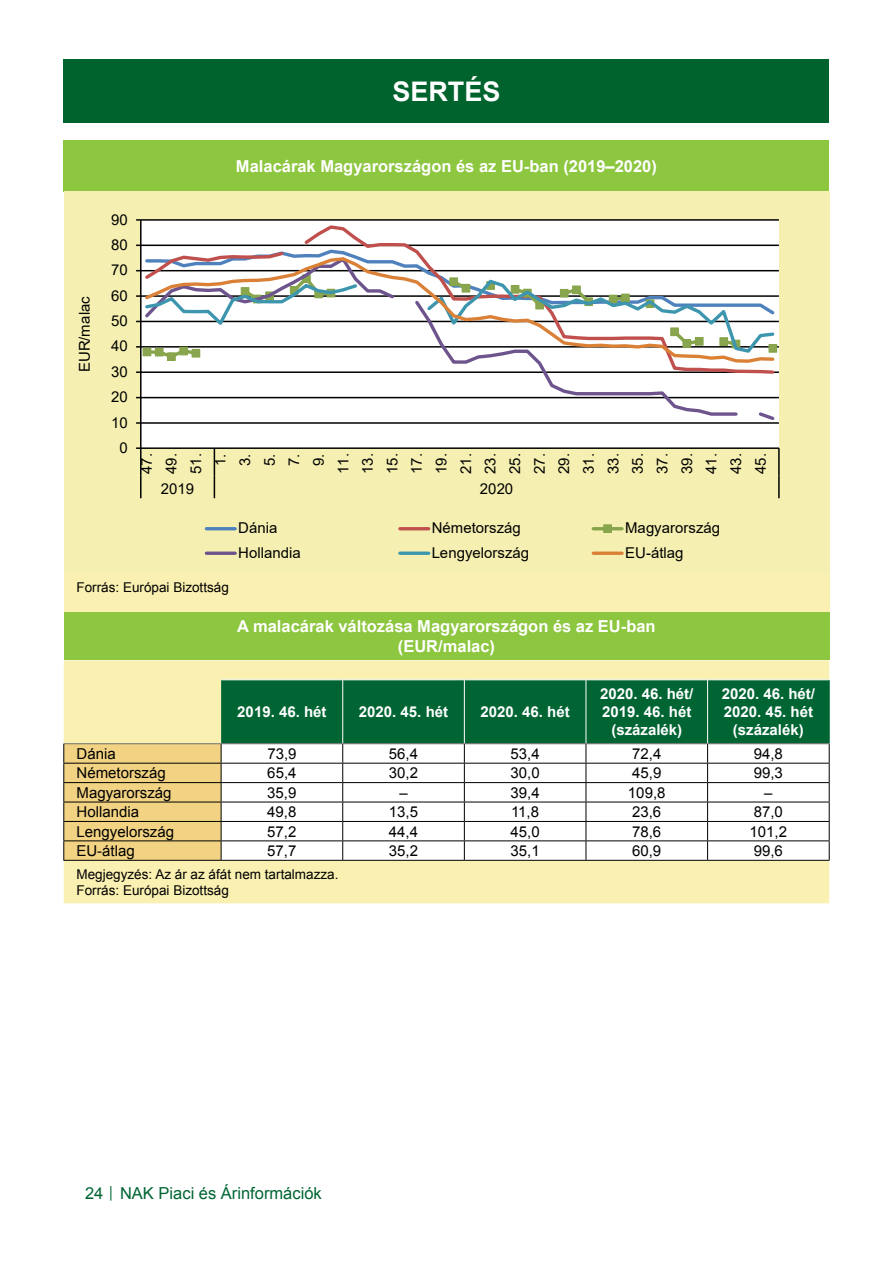
<style>
.page{position:relative;width:893px;height:1263px;background:#fff}
.page>*{position:absolute;margin:0;border:0;box-sizing:border-box;transform-origin:0 0}
.t1{font:700 27px "Arial";color:#fff}
.t2{font:700 16.5px/19.8px "Arial";color:#fff;text-align:center}
.t3{font:16.5px "Arial";color:#006533}
.t4{font:15px/24.6px "Arial";color:#000;text-align:center}
.t5{font:700 15px/18px "Arial";color:#fff;text-align:center}
.t6{font:13.5px/16.2px "Arial";color:#000}
.s1{font-size:12px}
</style>
<div class="page">
<div style="left:64px;top:60px;width:765px;height:63px;background:#00632e"></div>
<div style="left:64px;top:611px;width:765px;height:49px;background:#8dc63f"></div>
<div style="left:64px;top:660px;width:765px;height:243px;background:#faf0b1"></div>
<hr style="left:221px;top:679px;width:122px;height:1px;background:#fff">
<hr style="left:343px;top:679px;width:121px;height:1px;background:#fff">
<hr style="left:464px;top:679px;width:122px;height:1px;background:#fff">
<hr style="left:586px;top:679px;width:122px;height:1px;background:#fff">
<hr style="left:708px;top:679px;width:122px;height:1px;background:#fff">
<hr style="left:63px;top:860px;width:158px;height:1px;background:#000">
<hr style="left:221px;top:860px;width:122px;height:1px;background:#000">
<hr style="left:343px;top:860px;width:121px;height:1px;background:#000">
<hr style="left:464px;top:860px;width:122px;height:1px;background:#000">
<hr style="left:586px;top:860px;width:122px;height:1px;background:#000">
<hr style="left:708px;top:860px;width:122px;height:1px;background:#000">
<svg style="left:63px;top:680px;width:767px;height:180px"></svg>
<div style="left:64px;top:140px;width:765px;height:51px;background:#8dc63f"></div>
<div style="left:64px;top:574px;width:765px;height:37px;background:#faf0b1"></div>
<div style="left:64px;top:191px;width:765px;height:383px;background:#f5f0b1"></div>
<div style="left:141px;top:220px;width:638px;height:228px;background:#fff"></div>
<hr style="left:141px;top:422px;width:638px;height:2px;background:#000">
<hr style="left:141px;top:397px;width:638px;height:1px;background:#000">
<hr style="left:141px;top:371px;width:638px;height:2px;background:#000">
<hr style="left:141px;top:346px;width:638px;height:2px;background:#000">
<hr style="left:141px;top:321px;width:638px;height:1px;background:#000">
<hr style="left:141px;top:295px;width:638px;height:2px;background:#000">
<hr style="left:141px;top:270px;width:638px;height:1px;background:#000">
<hr style="left:141px;top:245px;width:638px;height:1px;background:#000">
<hr style="left:141px;top:219px;width:638px;height:2px;background:#000">
<hr style="left:140px;top:220px;width:2px;height:228px;background:#000">
<hr style="left:141px;top:447px;width:638px;height:2px;background:#000">
<hr style="left:140px;top:448px;width:2px;height:27px;background:#000">
<hr style="left:778px;top:448px;width:2px;height:27px;background:#000">
<hr style="left:140px;top:475px;width:2px;height:23px;background:#000">
<svg style="left:214px;top:449px;width:1px;height:49px"></svg>
<hr style="left:778px;top:475px;width:2px;height:23px;background:#000">
<svg style="left:142px;top:225px;width:634px;height:30px"></svg>
<svg style="left:142px;top:269px;width:635px;height:154px"></svg>
<svg style="left:142px;top:255px;width:634px;height:109px"></svg>
<hr style="left:206px;top:527px;width:29px;height:3px;background:#4f81bd">
<hr style="left:400px;top:527px;width:29px;height:3px;background:#c0504d">
<hr style="left:593px;top:527px;width:29px;height:3px;background:#86a44a">
<div style="left:604px;top:525px;width:7px;height:7px;background:#89a54e"></div>
<div style="left:603px;top:524px;width:9px;height:9px;border:1px solid #86a44a"></div>
<svg style="left:206px;top:551px;width:29px;height:4px"></svg>
<svg style="left:400px;top:551px;width:29px;height:4px"></svg>
<svg style="left:593px;top:551px;width:29px;height:4px"></svg>
<h1 class="t1" style="left:392px;top:74px;width:110px">SERTÉS</h1>
<p class="t4" style="left:72px;top:372px;width:77px;rotate:-90deg">EUR/malac</p>
<p class="t2" style="left:236px;top:157px;width:422px">Malacárak Magyarországon és az EU-ban (2019–2020)</p>
<p class="t4" style="left:111px;top:207px;width:18px">90</p>
<p class="t4" style="left:111px;top:232px;width:18px">80</p>
<p class="t4" style="left:111px;top:258px;width:18px">70</p>
<p class="t4" style="left:111px;top:283px;width:18px">60</p>
<p class="t4" style="left:111px;top:308px;width:18px">50</p>
<p class="t4" style="left:111px;top:334px;width:18px">40</p>
<p class="t4" style="left:111px;top:359px;width:18px">30</p>
<p class="t4" style="left:111px;top:384px;width:18px">20</p>
<p class="t4" style="left:111px;top:410px;width:18px">10</p>
<p class="t4" style="left:119px;top:435px;width:10px">0</p>
<p class="t4" style="left:134px;top:474px;width:22px;rotate:-90deg">47.<br>49.<br>51.<br>1.<br>3.<br>5.<br>7.<br>9.<br>11.<br>13.<br>15.<br>17.<br>19.<br>21.<br>23.<br>25.<br>27.<br>29.<br>31.<br>33.<br>35.<br>37.<br>39.<br>41.<br>43.<br>45.</p>
<p class="t4" style="left:161px;top:476px;width:35px">2019</p>
<p class="t4" style="left:480px;top:476px;width:35px">2020</p>
<p class="t4" style="left:238px;top:516px;width:41px">Dánia</p>
<p class="t4" style="left:432px;top:516px;width:91px">Németország</p>
<p class="t4" style="left:625px;top:516px;width:97px">Magyarország</p>
<p class="t4" style="left:238px;top:540px;width:64px">Hollandia</p>
<p class="t4" style="left:432px;top:540px;width:99px">Lengyelország</p>
<p class="t4" style="left:625px;top:540px;width:60px">EU-átlag</p>
<p class="t6" style="left:77px;top:580px;width:154px">Forrás: Európai Bizottság</p>
<p class="t2" style="left:237px;top:617px;width:420px">A malacárak változása Magyarországon és az EU-ban (EUR/malac)</p>
<p class="t5" style="left:237px;top:703px;width:91px">2019. 46. hét</p>
<p class="t5" style="left:359px;top:703px;width:91px">2020. 45. hét</p>
<p class="t5" style="left:481px;top:703px;width:91px">2020. 46. hét</p>
<p class="t5" style="left:600px;top:685px;width:95px">2020. 46. hét/<br>2019. 46. hét (százalék)</p>
<p class="t5" style="left:722px;top:685px;width:95px">2020. 46. hét/<br>2020. 45. hét (százalék)</p>
<p class="t4" style="left:77px;top:741px;width:41px">Dánia</p>
<p class="t4" style="left:267px;top:741px;width:31px">73,9</p>
<p class="t4" style="left:389px;top:741px;width:31px">56,4</p>
<p class="t4" style="left:511px;top:741px;width:31px">53,4</p>
<p class="t4" style="left:632px;top:741px;width:31px">72,4</p>
<p class="t4" style="left:754px;top:741px;width:31px">94,8</p>
<p class="t4" style="left:77px;top:761px;width:91px">Németország</p>
<p class="t4" style="left:267px;top:761px;width:31px">65,4</p>
<p class="t4" style="left:389px;top:761px;width:31px">30,2</p>
<p class="t4" style="left:511px;top:761px;width:31px">30,0</p>
<p class="t4" style="left:632px;top:761px;width:31px">45,9</p>
<p class="t4" style="left:754px;top:761px;width:31px">99,3</p>
<p class="t4" style="left:77px;top:780px;width:97px">Magyarország</p>
<p class="t4" style="left:267px;top:780px;width:31px">35,9</p>
<p class="t4" style="left:399px;top:780px;width:10px">–</p>
<p class="t4" style="left:510px;top:780px;width:31px">39,4</p>
<p class="t4" style="left:628px;top:780px;width:39px">109,8</p>
<p class="t4" style="left:764px;top:780px;width:10px">–</p>
<p class="t4" style="left:77px;top:800px;width:64px">Hollandia</p>
<p class="t4" style="left:267px;top:800px;width:31px">49,8</p>
<p class="t4" style="left:389px;top:800px;width:31px">13,5</p>
<p class="t4" style="left:511px;top:800px;width:30px">11,8</p>
<p class="t4" style="left:632px;top:800px;width:31px">23,6</p>
<p class="t4" style="left:754px;top:800px;width:31px">87,0</p>
<p class="t4" style="left:76px;top:819px;width:99px">Lengyelország</p>
<p class="t4" style="left:267px;top:819px;width:31px">57,2</p>
<p class="t4" style="left:389px;top:819px;width:31px">44,4</p>
<p class="t4" style="left:510px;top:819px;width:31px">45,0</p>
<p class="t4" style="left:632px;top:819px;width:31px">78,6</p>
<p class="t4" style="left:750px;top:819px;width:39px">101,2</p>
<p class="t4" style="left:76px;top:839px;width:60px">EU-átlag</p>
<p class="t4" style="left:267px;top:839px;width:31px">57,7</p>
<p class="t4" style="left:389px;top:839px;width:31px">35,2</p>
<p class="t4" style="left:510px;top:839px;width:31px">35,1</p>
<p class="t4" style="left:632px;top:839px;width:31px">60,9</p>
<p class="t4" style="left:754px;top:839px;width:31px">99,6</p>
<p class="t6" style="left:77px;top:866px;width:263px">Megjegyzés: Az ár az áfát nem tartalmazza.<br>Forrás: Európai Bizottság</p>
<p class="t3" style="left:85px;top:1182px;width:238px">24 <span class="s1">│</span> NAK Piaci és Árinformációk</p>
</div>
